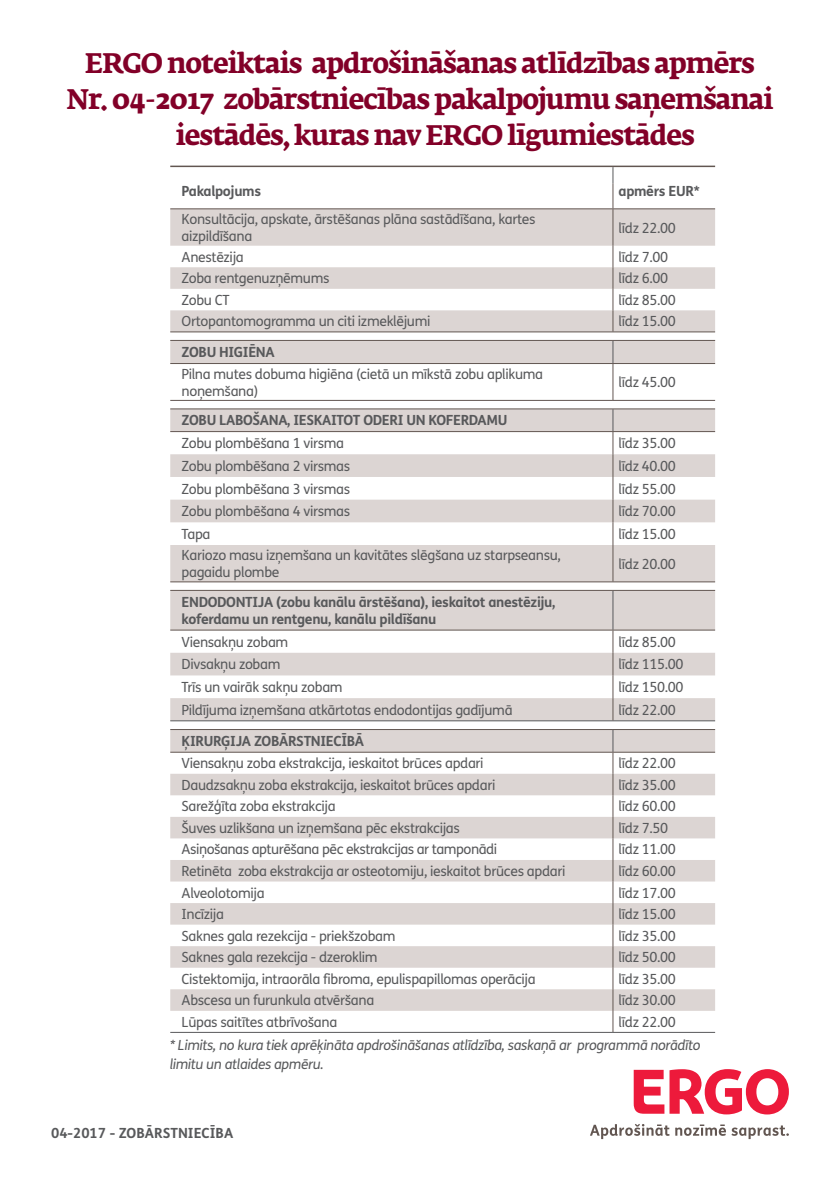
<style>
.page{position:relative;width:840px;height:1191px;background:#fff}
.page>*{position:absolute;margin:0;border:0;box-sizing:border-box;transform-origin:0 0}
.t1{font:700 28px "Fedra Serif A Pro";letter-spacing:-.035em;color:#820028;scale:.95 1}
.t2{font:14px/16.8px "FS Me";letter-spacing:-.025em;color:#58595b}
.t3{font:700 14px/16.8px "FS Me";letter-spacing:-.025em;color:#58595b}
.t4{font:italic 14px/19.2px "FS Me";letter-spacing:-.025em;color:#58595b}
.t5{font:700 14px "FS Me";color:#58595b}
</style>
<div class="page">
<svg style="left:633px;top:1069px;width:155px;height:45px"></svg>
<svg style="left:590px;top:1124px;width:135px;height:15px"></svg>
<svg style="left:731px;top:1125px;width:57px;height:14px"></svg>
<div style="left:170px;top:209px;width:544px;height:37px;background:#dcd5d3"></div>
<svg style="left:170px;top:341px;width:544px;height:379px;fill:#dcd5d3"></svg>
<svg style="left:612px;top:341px;width:1px;height:22px"></svg>
<hr style="left:612px;top:591px;width:1px;height:39px;background:#58595b">
<hr style="left:612px;top:545px;width:1px;height:36px;background:#625651">
<hr style="left:170px;top:720px;width:442px;height:1px;background:#58595b">
<hr style="left:612px;top:720px;width:102px;height:1px;background:#58595b">
<hr style="left:170px;top:166px;width:442px;height:1px;background:#625651">
<hr style="left:612px;top:166px;width:102px;height:1px;background:#625651">
<hr style="left:170px;top:340px;width:442px;height:1px;background:#625651">
<hr style="left:612px;top:340px;width:102px;height:1px;background:#625651">
<hr style="left:170px;top:363px;width:442px;height:1px;background:#625651">
<hr style="left:612px;top:363px;width:102px;height:1px;background:#625651">
<hr style="left:170px;top:400px;width:442px;height:1px;background:#625651">
<hr style="left:612px;top:400px;width:102px;height:1px;background:#625651">
<hr style="left:170px;top:408px;width:442px;height:1px;background:#625651">
<hr style="left:612px;top:408px;width:102px;height:1px;background:#625651">
<hr style="left:170px;top:431px;width:442px;height:1px;background:#625651">
<hr style="left:612px;top:431px;width:102px;height:1px;background:#625651">
<hr style="left:170px;top:581px;width:442px;height:1px;background:#625651">
<hr style="left:612px;top:581px;width:102px;height:1px;background:#625651">
<hr style="left:170px;top:590px;width:442px;height:1px;background:#625651">
<hr style="left:612px;top:590px;width:102px;height:1px;background:#625651">
<hr style="left:170px;top:630px;width:442px;height:1px;background:#625651">
<hr style="left:612px;top:630px;width:102px;height:1px;background:#625651">
<svg style="left:612px;top:167px;width:1px;height:41px"></svg>
<svg style="left:170px;top:246px;width:544px;height:86px"></svg>
<hr style="left:170px;top:208px;width:442px;height:1px;background:#625651">
<hr style="left:612px;top:208px;width:102px;height:1px;background:#625651">
<hr style="left:612px;top:209px;width:1px;height:37px;background:#625651">
<hr style="left:612px;top:364px;width:1px;height:36px;background:#625651">
<svg style="left:612px;top:409px;width:1px;height:136px"></svg>
<svg style="left:612px;top:630px;width:1px;height:90px"></svg>
<svg style="left:170px;top:730px;width:544px;height:280px;fill:#dcd5d3"></svg>
<hr style="left:170px;top:1032px;width:442px;height:1px;background:#58595b">
<hr style="left:612px;top:1032px;width:102px;height:1px;background:#58595b">
<hr style="left:170px;top:729px;width:442px;height:1px;background:#625651">
<hr style="left:612px;top:729px;width:102px;height:1px;background:#625651">
<hr style="left:170px;top:752px;width:442px;height:1px;background:#625651">
<hr style="left:612px;top:752px;width:102px;height:1px;background:#625651">
<svg style="left:612px;top:730px;width:1px;height:302px"></svg>
<h1 class="t1" style="left:85px;top:47px;width:706px">ERGO noteiktais apdrošināšanas atlīdzības apmērs</h1>
<h1 class="t1" style="left:66px;top:83px;width:745px">Nr. 04-2017 zobārstniecības pakalpojumu saņemšanai</h1>
<h1 class="t1" style="left:176px;top:119px;width:547px">iestādēs, kuras nav ERGO līgumiestādes</h1>
<p class="t3" style="left:181px;top:182px;width:81px">Pakalpojums</p>
<p class="t3" style="left:618px;top:182px;width:82px">apmērs EUR*</p>
<p class="t2" style="left:181px;top:211px;width:355px">Konsultācija, apskate, ārstēšanas plāna sastādīšana, kartes aizpildīšana</p>
<p class="t2" style="left:618px;top:219px;width:59px">līdz 22.00</p>
<p class="t2" style="left:181px;top:248px;width:64px">Anestēzija</p>
<p class="t2" style="left:618px;top:248px;width:51px">līdz 7.00</p>
<p class="t2" style="left:181px;top:270px;width:149px">Zoba rentgenuzņēmums</p>
<p class="t2" style="left:618px;top:270px;width:51px">līdz 6.00</p>
<p class="t2" style="left:181px;top:291px;width:49px">Zobu CT</p>
<p class="t2" style="left:618px;top:291px;width:59px">līdz 85.00</p>
<p class="t2" style="left:181px;top:313px;width:250px">Ortopantomogramma un citi izmeklējumi</p>
<p class="t2" style="left:618px;top:313px;width:59px">līdz 15.00</p>
<p class="t3" style="left:181px;top:343px;width:95px">ZOBU HIGIĒNA</p>
<p class="t2" style="left:181px;top:365px;width:363px">Pilna mutes dobuma higiēna (cietā un mīkstā zobu aplikuma noņemšana)</p>
<p class="t2" style="left:618px;top:373px;width:59px">līdz 45.00</p>
<p class="t3" style="left:181px;top:411px;width:327px">ZOBU LABOŠANA, IESKAITOT ODERI UN KOFERDAMU</p>
<p class="t2" style="left:181px;top:435px;width:164px">Zobu plombēšana 1 virsma</p>
<p class="t2" style="left:618px;top:435px;width:59px">līdz 35.00</p>
<p class="t2" style="left:181px;top:457px;width:170px">Zobu plombēšana 2 virsmas</p>
<p class="t2" style="left:618px;top:457px;width:59px">līdz 40.00</p>
<p class="t2" style="left:181px;top:480px;width:170px">Zobu plombēšana 3 virsmas</p>
<p class="t2" style="left:618px;top:480px;width:59px">līdz 55.00</p>
<p class="t2" style="left:181px;top:502px;width:170px">Zobu plombēšana 4 virsmas</p>
<p class="t2" style="left:618px;top:502px;width:59px">līdz 70.00</p>
<p class="t2" style="left:181px;top:525px;width:30px">Tapa</p>
<p class="t2" style="left:618px;top:525px;width:59px">līdz 15.00</p>
<p class="t2" style="left:181px;top:546px;width:380px">Kariozo masu izņemšana un kavitātes slēgšana uz starpseansu, pagaidu plombe</p>
<p class="t2" style="left:618px;top:555px;width:59px">līdz 20.00</p>
<p class="t3" style="left:181px;top:593px;width:375px">ENDODONTIJA (zobu kanālu ārstēšana), ieskaitot anestēziju, koferdamu un rentgenu, kanālu pildīšanu</p>
<p class="t2" style="left:181px;top:633px;width:108px">Viensakņu zobam</p>
<p class="t2" style="left:618px;top:633px;width:59px">līdz 85.00</p>
<p class="t2" style="left:181px;top:656px;width:100px">Divsakņu zobam</p>
<p class="t2" style="left:618px;top:656px;width:66px">līdz 115.00</p>
<p class="t2" style="left:181px;top:678px;width:162px">Trīs un vairāk sakņu zobam</p>
<p class="t2" style="left:618px;top:678px;width:66px">līdz 150.00</p>
<p class="t2" style="left:181px;top:701px;width:332px">Pildījuma izņemšana atkārtotas endodontijas gadījumā</p>
<p class="t2" style="left:618px;top:701px;width:59px">līdz 22.00</p>
<p class="t3" style="left:181px;top:732px;width:184px">ĶIRURĢIJA ZOBĀRSTNIECĪBĀ</p>
<p class="t2" style="left:181px;top:755px;width:303px">Viensakņu zoba ekstrakcija, ieskaitot brūces apdari</p>
<p class="t2" style="left:618px;top:755px;width:59px">līdz 22.00</p>
<p class="t2" style="left:181px;top:776px;width:315px">Daudzsakņu zoba ekstrakcija, ieskaitot brūces apdari</p>
<p class="t2" style="left:618px;top:776px;width:59px">līdz 35.00</p>
<p class="t2" style="left:181px;top:797px;width:155px">Sarežģīta zoba ekstrakcija</p>
<p class="t2" style="left:618px;top:797px;width:59px">līdz 60.00</p>
<p class="t2" style="left:181px;top:819px;width:280px">Šuves uzlikšana un izņemšana pēc ekstrakcijas</p>
<p class="t2" style="left:618px;top:819px;width:51px">līdz 7.50</p>
<p class="t2" style="left:181px;top:841px;width:317px">Asiņošanas apturēšana pēc ekstrakcijas ar tamponādi</p>
<p class="t2" style="left:618px;top:841px;width:59px">līdz 11.00</p>
<p class="t2" style="left:181px;top:862px;width:385px">Retinēta zoba ekstrakcija ar osteotomiju, ieskaitot brūces apdari</p>
<p class="t2" style="left:618px;top:862px;width:59px">līdz 60.00</p>
<p class="t2" style="left:181px;top:884px;width:84px">Alveolotomija</p>
<p class="t2" style="left:618px;top:884px;width:59px">līdz 17.00</p>
<p class="t2" style="left:181px;top:905px;width:44px">Incīzija</p>
<p class="t2" style="left:618px;top:905px;width:59px">līdz 15.00</p>
<p class="t2" style="left:181px;top:927px;width:215px">Saknes gala rezekcija - priekšzobam</p>
<p class="t2" style="left:618px;top:927px;width:59px">līdz 35.00</p>
<p class="t2" style="left:181px;top:948px;width:197px">Saknes gala rezekcija - dzeroklim</p>
<p class="t2" style="left:618px;top:948px;width:59px">līdz 50.00</p>
<p class="t2" style="left:181px;top:970px;width:355px">Cistektomija, intraorāla fibroma, epulispapillomas operācija</p>
<p class="t2" style="left:618px;top:970px;width:59px">līdz 35.00</p>
<p class="t2" style="left:181px;top:991px;width:194px">Abscesa un furunkula atvēršana</p>
<p class="t2" style="left:618px;top:991px;width:59px">līdz 30.00</p>
<p class="t2" style="left:181px;top:1013px;width:157px">Lūpas saitītes atbrīvošana</p>
<p class="t2" style="left:618px;top:1013px;width:59px">līdz 22.00</p>
<p class="t4" style="left:169px;top:1035px;width:532px">* Limits, no kura tiek aprēķināta apdrošināšanas atlīdzība, saskaņā ar programmā norādīto limitu un atlaides apmēru.</p>
<p class="t5" style="left:51px;top:1121px;width:184px">04-2017 - ZOBĀRSTNIECĪBA</p>
</div>
